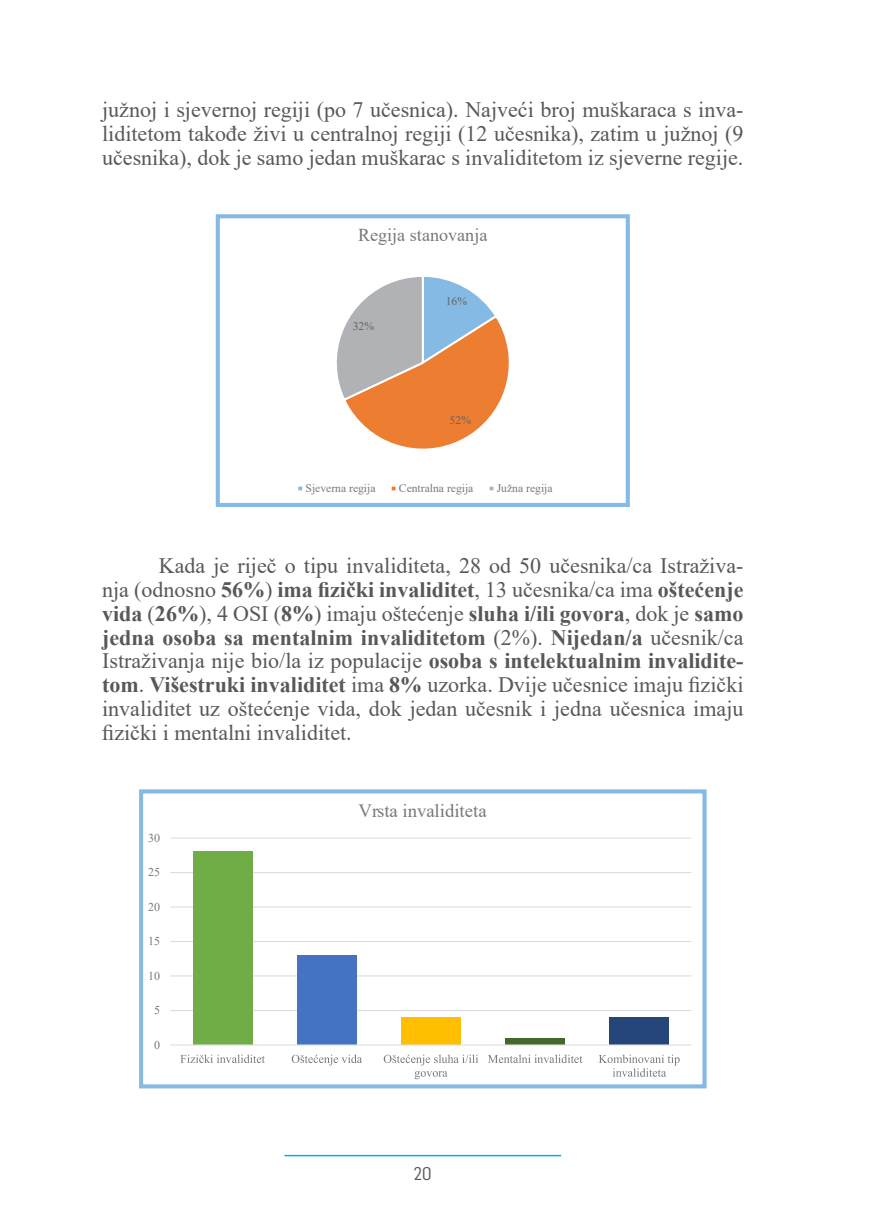
<style>
.page{position:relative;width:874px;height:1225px;background:#fff}
.page>*{position:absolute;margin:0;border:0;box-sizing:border-box;transform-origin:0 0}
.t1{font:22px/23.8px "Times New Roman";color:#57585a;text-align:justify}
.t2{font:18.6px "Times New Roman";color:#76787b}
.t3{font:18.2px "Times New Roman";color:#76787b}
.t4{font:18px "Flama Semicondensed";color:#57585a}
.t5{font:12px "Times New Roman";color:#76787b}
.t6{font:11.6px "Times New Roman";color:#76787b}
.t7{font:11.6px "Times New Roman";color:#636366}
.s1{font-weight:700}
</style>
<div class="page">
<hr style="left:284px;top:1154px;width:277px;height:2px;background:#00aeef">
<svg style="left:336px;top:276px;width:173px;height:173px"></svg>
<div style="left:296px;top:484px;width:8px;height:8px;border:2px solid #fff"></div>
<div style="left:389px;top:484px;width:8px;height:8px;border:2px solid #fff"></div>
<div style="left:487px;top:484px;width:8px;height:8px;border:2px solid #fff"></div>
<hr style="left:170px;top:837px;width:521px;height:1px;background:#dcdddf">
<hr style="left:170px;top:872px;width:521px;height:1px;background:#dcdddf">
<hr style="left:170px;top:906px;width:521px;height:1px;background:#dcdddf">
<hr style="left:170px;top:941px;width:521px;height:1px;background:#dcdddf">
<hr style="left:170px;top:975px;width:521px;height:1px;background:#dcdddf">
<hr style="left:170px;top:1010px;width:521px;height:1px;background:#dcdddf">
<div style="left:193px;top:852px;width:59px;height:193px;background:#70ad47"></div>
<div style="left:297px;top:955px;width:59px;height:90px;background:#4573c4"></div>
<div style="left:401px;top:1017px;width:59px;height:28px;background:#ffbf00"></div>
<div style="left:505px;top:1038px;width:59px;height:7px;background:#42692b"></div>
<div style="left:609px;top:1017px;width:59px;height:28px;background:#264578"></div>
<hr style="left:170px;top:1044px;width:521px;height:1px;background:#dcdddf">
<svg style="left:180px;top:1054px;width:85px;height:9px"></svg>
<svg style="left:291px;top:1054px;width:71px;height:11px"></svg>
<svg style="left:383px;top:1054px;width:95px;height:11px"></svg>
<svg style="left:414px;top:1071px;width:33px;height:8px"></svg>
<svg style="left:488px;top:1054px;width:94px;height:9px"></svg>
<svg style="left:599px;top:1054px;width:80px;height:22px"></svg>
<div style="left:216px;top:214px;width:413px;height:293px;border:4px solid #85bae4"></div>
<div style="left:139px;top:789px;width:567px;height:299px;border:4px solid #85bae4"></div>
<p class="t1" style="left:102px;top:97px;width:642px">južnoj i sjevernoj regiji (po 7 učesnica). Najveći broj muškaraca s inva&shy;liditetom takođe živi u centralnoj regiji (12 učesnika), zatim u južnoj (9 učesnika), dok je samo jedan muškarac s invaliditetom iz sjeverne regije.</p>
<p class="t3" style="left:358px;top:222px;width:131px">Regija stanovanja</p>
<p class="t7" style="left:352px;top:318px;width:23px">32%</p>
<p class="t7" style="left:445px;top:293px;width:23px">16%</p>
<p class="t7" style="left:449px;top:412px;width:23px">52%</p>
<p class="t6" style="left:305px;top:480px;width:72px">Sjeverna regija</p>
<p class="t6" style="left:398px;top:480px;width:76px">Centralna regija</p>
<p class="t6" style="left:496px;top:480px;width:57px">Južna regija</p>
<p class="t1" style="left:102px;top:553px;width:642px;text-indent:57px">Kada je riječ o tipu invaliditeta, 28 od 50 učesnika/ca Istraživa&shy;nja (odnosno <span class="s1">56%</span>) <span class="s1">ima fizički invaliditet</span>, 13 učesnika/ca ima <span class="s1">oštećenje vida</span> (<span class="s1">26%</span>), 4 OSI (<span class="s1">8%</span>) imaju oštećenje <span class="s1">sluha i/ili govora</span>, dok je <span class="s1">samo jedna osoba sa mentalnim invaliditetom</span> (2%). <span class="s1">Nijedan/a</span> učesnik/ca Istraživanja nije bio/la iz populacije <span class="s1">osoba s intelektualnim invalidite&shy;tom</span>. <span class="s1">Višestruki invaliditet</span> ima <span class="s1">8%</span> uzorka. Dvije učesnice imaju fizički invaliditet uz oštećenje vida, dok jedan učesnik i jedna učesnica imaju fizički i mentalni invaliditet.</p>
<p class="t5" style="left:148px;top:829px;width:13px">30</p>
<p class="t5" style="left:148px;top:863px;width:13px">25</p>
<p class="t5" style="left:148px;top:898px;width:13px">20</p>
<p class="t5" style="left:148px;top:932px;width:13px">15</p>
<p class="t5" style="left:148px;top:967px;width:13px">10</p>
<p class="t5" style="left:154px;top:1001px;width:7px">5</p>
<p class="t5" style="left:154px;top:1036px;width:7px">0</p>
<p class="t2" style="left:358px;top:798px;width:130px">Vrsta invaliditeta</p>
<p class="t4" style="left:414px;top:1161px;width:19px">20</p>
</div>
